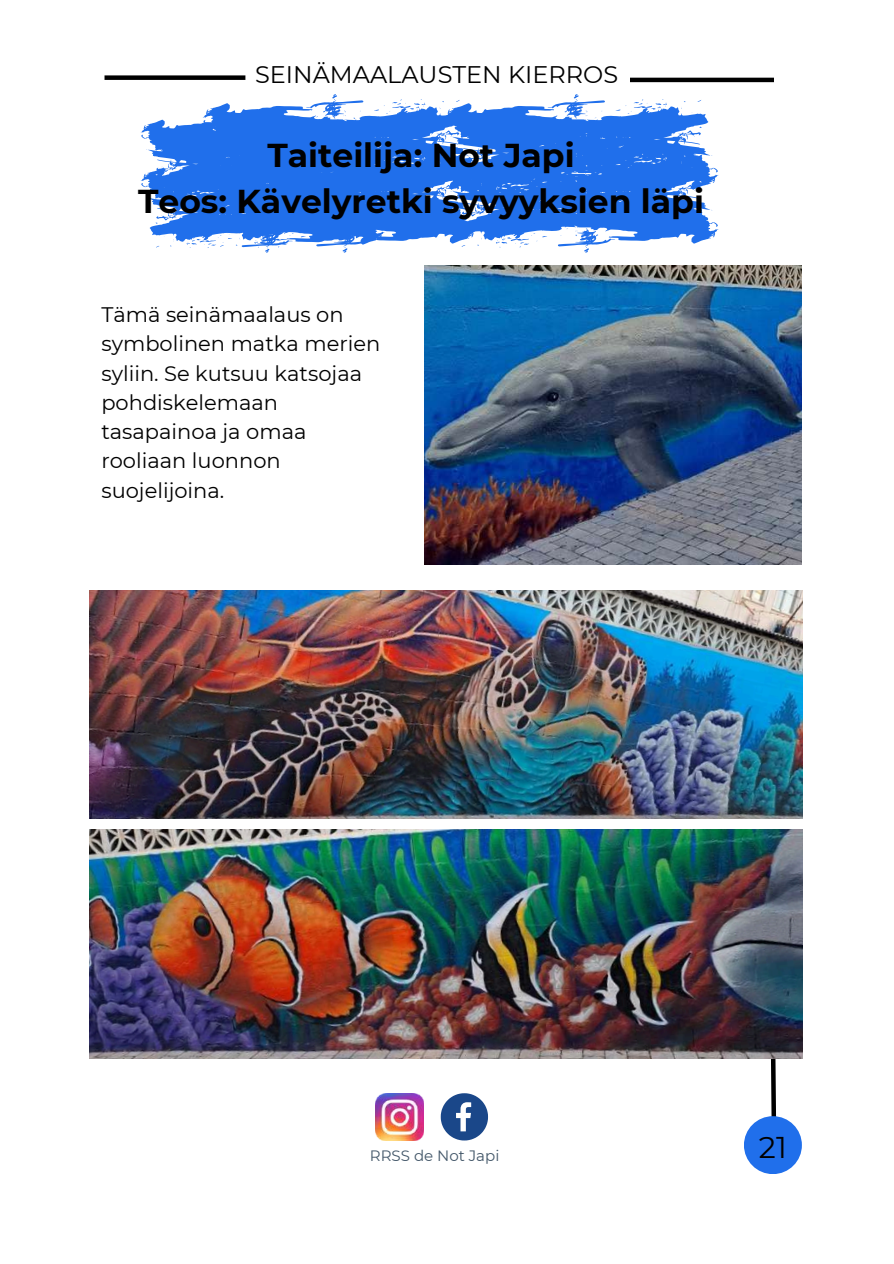
<style>
.page{position:relative;width:894px;height:1264px;background:#fff}
.page>*{position:absolute;margin:0;border:0;box-sizing:border-box;transform-origin:0 0}
.t1{font:700 33px "Montserrat";color:#000}
.t2{font:30px "Montserrat";color:#000}
.t3{font:24px "Montserrat";color:#000}
.t4{font:21px/29.2px "Montserrat";color:#000}
.t5{font:15px "Montserrat";color:#435769}
</style>
<div class="page">
<img style="left:424px;top:265px;width:377px;height:299px">
<svg style="left:766px;top:1058px;width:12px;height:59px"></svg>
<img style="left:89px;top:590px;width:712px;height:228px">
<img style="left:89px;top:830px;width:712px;height:228px">
<div style="left:743px;top:1116px;width:58px;height:58px;background:#206feb;border-radius:50%"></div>
<img style="left:376px;top:1093px;width:47px;height:47px">
<svg style="left:140px;top:94px;width:578px;height:159px"></svg>
<div style="left:104px;top:75px;width:141px;height:5px;background:#000"></div>
<hr style="left:629px;top:78px;width:144px;height:4px;background:#000">
<svg style="left:440px;top:1093px;width:48px;height:47px"></svg>
<p class="t3" style="left:255px;top:59px;width:364px">SEINÄMAALAUSTEN KIERROS</p>
<h1 class="t1" style="left:267px;top:135px;width:308px">Taiteilija: Not Japi</h1>
<h1 class="t1" style="left:138px;top:181px;width:567px">Teos: Kävelyretki syvyyksien läpi</h1>
<p class="t4" style="left:101px;top:300px;width:280px">Tämä seinämaalaus on symbolinen matka merien syliin. Se kutsuu katsojaa pohdiskelemaan tasapainoa ja omaa rooliaan luonnon suojelijoina.</p>
<p class="t5" style="left:370px;top:1146px;width:131px">RRSS de Not Japi</p>
<h2 class="t2" style="left:758px;top:1129px;width:29px">21</h2>
</div>
